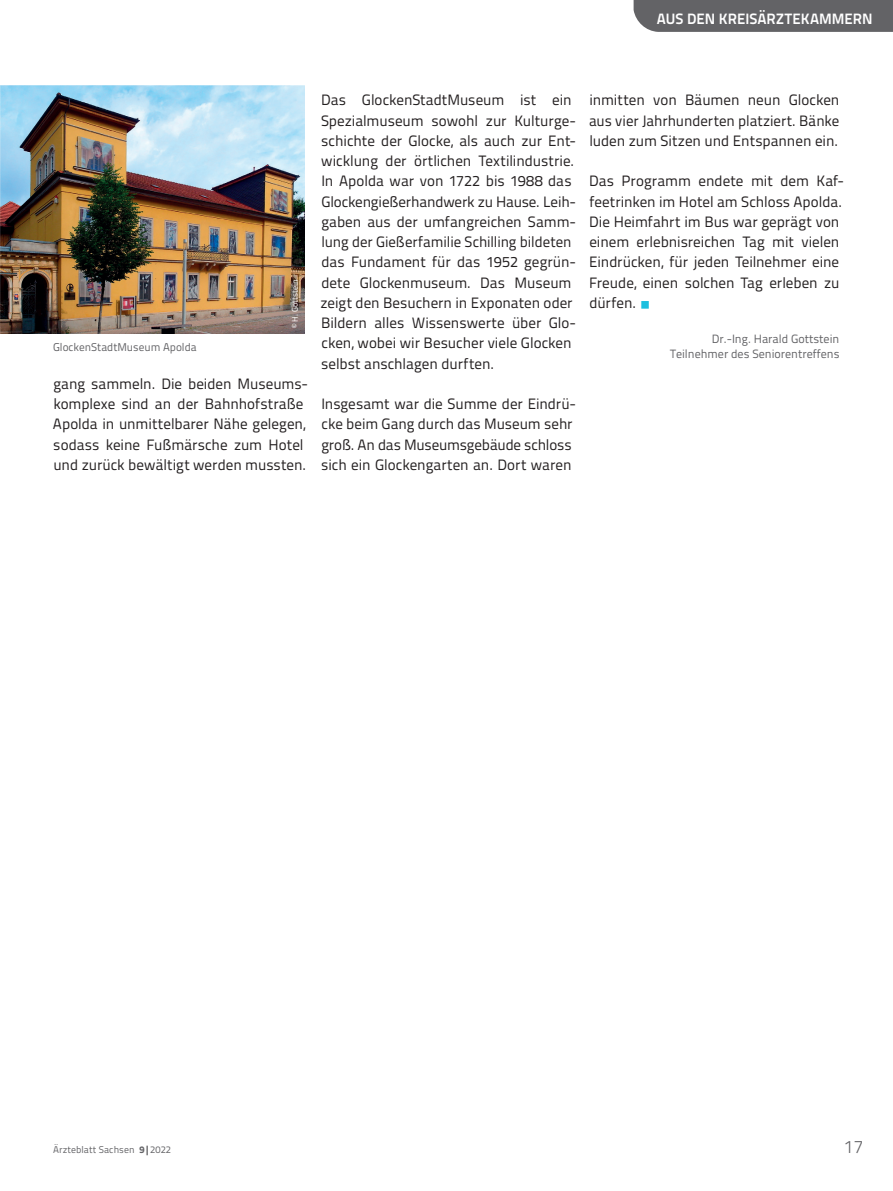
<style>
.page{position:relative;width:893px;height:1191px;background:#fff}
.page>*{position:absolute;margin:0;border:0;box-sizing:border-box;transform-origin:0 0}
.t1{font:300 18px "Titillium Text";color:#636366}
.t2{font:15px/20.2px "Titillium Text";color:#231f20}
.t3{font:700 15px "Titillium Text";color:#fff}
.t4{font:12px/15px "Titillium Text";color:#636366;text-align:right}
.t5{font:11.25px "Titillium Text";color:#636366}
.t6{font:9.75px "Titillium Text";letter-spacing:.01em;color:#636366}
.t7{font:8.25px "Titillium Text";color:#fff}
.s1{color:#1cbfdf}
.s2{font-weight:800}
</style>
<div class="page">
<div style="left:634px;top:0;width:259px;height:32px;background:#636366"></div>
<img style="left:0;top:85px;width:304px;height:249px">
<p class="t3" style="left:657px;top:7px;width:217px">AUS DEN KREISÄRZTEKAMMERN</p>
<p class="t5" style="left:53px;top:338px;width:145px">GlockenStadtMuseum Apolda</p>
<p class="t7" style="left:289px;top:328px;width:51px;rotate:-90deg">© H. Gottstein</p>
<p class="t2" style="left:53px;top:373px;width:257px">gang sammeln. Die beiden Museums&shy;komplexe sind an der Bahnhofstraße Apolda in unmittelbarer Nähe gelegen, sodass keine Fußmärsche zum Hotel und zurück bewältigt werden mussten.</p>
<p class="t2" style="left:320px;top:89px;width:257px">Das GlockenStadtMuseum ist ein Spezialmuseum sowohl zur Kulturge&shy;schichte der Glocke, als auch zur Ent&shy;wicklung der örtlichen Textilindustrie.<br>In Apolda war von 1722 bis 1988 das Glockengießerhandwerk zu Hause. Leih&shy;gaben aus der umfangreichen Samm&shy;lung der Gießerfamilie Schilling bildeten das Fundament für das 1952 gegrün&shy;dete Glockenmuseum. Das Museum zeigt den Besuchern in Exponaten oder Bildern alles Wissenswerte über Glo&shy;cken, wobei wir Besucher viele Glocken selbst anschlagen durften.</p>
<p class="t2" style="left:321px;top:393px;width:256px">Insgesamt war die Summe der Eindrü&shy;cke beim Gang durch das Museum sehr groß. An das Museumsgebäude schloss sich ein Glockengarten an. Dort waren</p>
<p class="t2" style="left:589px;top:89px;width:252px;text-align:justify">inmitten von Bäumen neun Glocken aus vier Jahrhunderten platziert. Bänke luden zum Sitzen und Entspannen ein.</p>
<p class="t2" style="left:589px;top:170px;width:256px">Das Programm endete mit dem Kaf&shy;feetrinken im Hotel am Schloss Apolda.<br>Die Heimfahrt im Bus war geprägt von einem erlebnisreichen Tag mit vielen<br>Eindrücken, für jeden Teilnehmer eine<br>Freude, einen solchen Tag erleben zu dürfen. <span class="s1">○</span></p>
<p class="t4" style="left:670px;top:331px;width:171px">Dr.- Ing. Harald Gottstein<br>Teilnehmer des Seniorentreffens</p>
<p class="t6" style="left:53px;top:1142px;width:119px">Ärzteblatt Sachsen <span class="s2">9|</span>2022</p>
<p class="t1" style="left:844px;top:1133px;width:21px">17</p>
</div>
